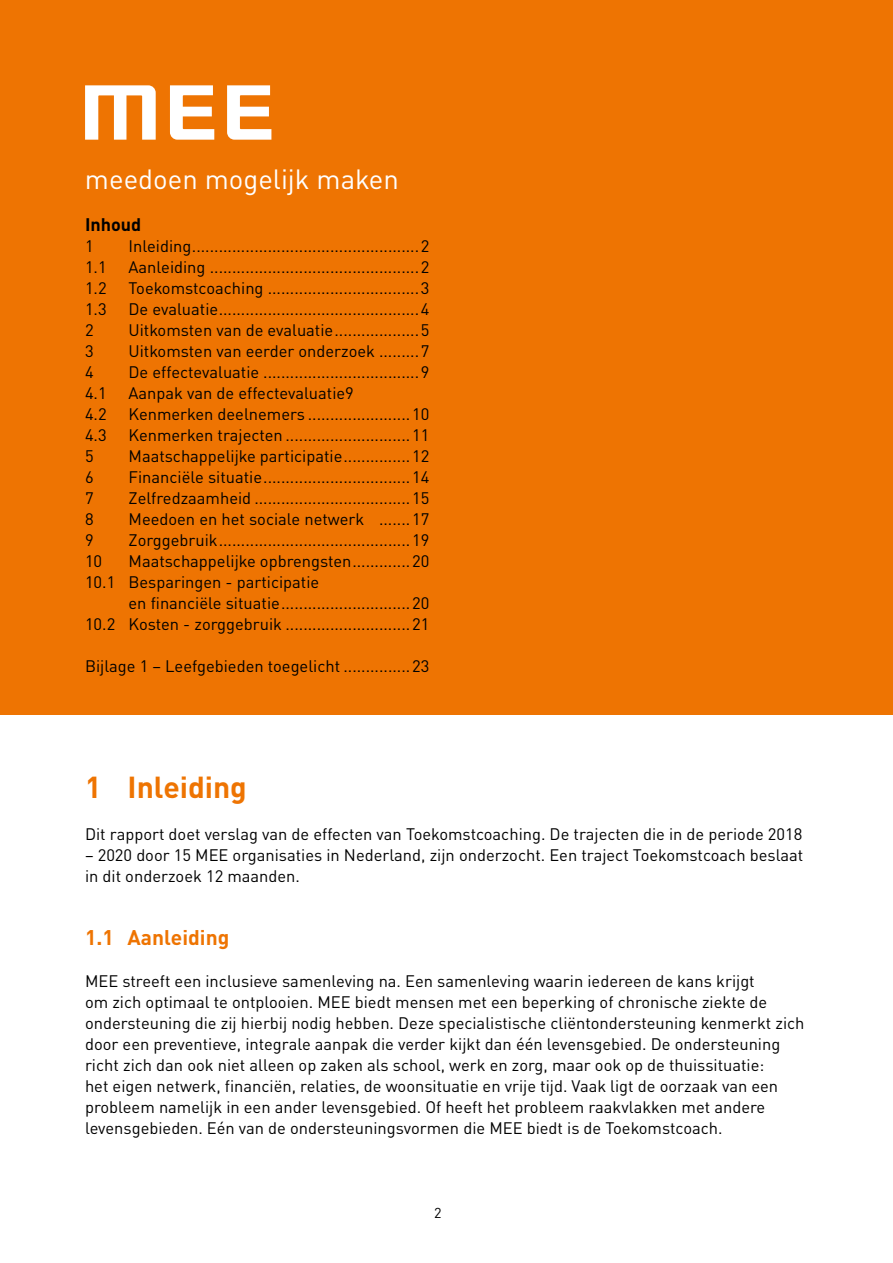
<style>
.page{position:relative;width:893px;height:1263px;background:#fff}
.page>*{position:absolute;margin:0;border:0;box-sizing:border-box;transform-origin:0 0}
.t1{font:700 30px "DIN Pro";color:#ee7402}
.t2{font:27.45px "DIN Pro";color:#fff}
.t3{font:700 21px "DIN Pro";color:#ee7402}
.t4{font:700 18px "DIN Pro";color:#000}
.t5{font:16.5px/21px "DIN Pro";color:#000}
.t6{font:14.25px "DIN Pro";color:#000}
</style>
<div class="page">
<div style="left:0;top:0;width:893px;height:714px;background:#ee7402"></div>
<svg style="left:85px;top:85px;width:71px;height:55px"></svg>
<svg style="left:170px;top:85px;width:44px;height:55px"></svg>
<svg style="left:227px;top:85px;width:44px;height:55px"></svg>
<h2 class="t2" style="left:85px;top:157px;width:315px">meedoen mogelijk maken</h2>
<p class="t4" style="left:85px;top:209px;width:58px">Inhoud</p>
<p class="t5" style="left:85px;top:234px;width:10px">1</p>
<p class="t5" style="left:129px;top:234px;width:302px">Inleiding...................................................2</p>
<p class="t5" style="left:85px;top:255px;width:23px">1.1</p>
<p class="t5" style="left:129px;top:255px;width:302px">Aanleiding ...............................................2</p>
<p class="t5" style="left:85px;top:276px;width:23px">1.2</p>
<p class="t5" style="left:129px;top:276px;width:302px">Toekomstcoaching ..................................3</p>
<p class="t5" style="left:85px;top:297px;width:23px">1.3</p>
<p class="t5" style="left:129px;top:297px;width:302px">De evaluatie.............................................4</p>
<p class="t5" style="left:85px;top:318px;width:10px">2</p>
<p class="t5" style="left:129px;top:318px;width:302px">Uitkomsten van de evaluatie...................5</p>
<p class="t5" style="left:85px;top:339px;width:10px">3</p>
<p class="t5" style="left:129px;top:339px;width:302px">Uitkomsten van eerder onderzoek .........7</p>
<p class="t5" style="left:85px;top:360px;width:10px">4</p>
<p class="t5" style="left:129px;top:360px;width:302px">De effectevaluatie ...................................9</p>
<p class="t5" style="left:85px;top:381px;width:23px">4.1</p>
<p class="t5" style="left:129px;top:381px;width:227px">Aanpak van de effectevaluatie9</p>
<p class="t5" style="left:85px;top:402px;width:23px">4.2</p>
<p class="t5" style="left:129px;top:402px;width:302px">Kenmerken deelnemers .......................10</p>
<p class="t5" style="left:85px;top:423px;width:23px">4.3</p>
<p class="t5" style="left:129px;top:423px;width:302px">Kenmerken trajecten ............................11</p>
<p class="t5" style="left:85px;top:444px;width:10px">5</p>
<p class="t5" style="left:129px;top:444px;width:302px">Maatschappelijke participatie...............12</p>
<p class="t5" style="left:85px;top:465px;width:10px">6</p>
<p class="t5" style="left:129px;top:465px;width:302px">Financiële situatie.................................14</p>
<p class="t5" style="left:85px;top:486px;width:10px">7</p>
<p class="t5" style="left:129px;top:486px;width:302px">Zelfredzaamheid ...................................15</p>
<p class="t5" style="left:85px;top:507px;width:10px">8</p>
<p class="t5" style="left:129px;top:507px;width:302px">Meedoen en het sociale netwerk .......17</p>
<p class="t5" style="left:85px;top:528px;width:10px">9</p>
<p class="t5" style="left:129px;top:528px;width:302px">Zorggebruik...........................................19</p>
<p class="t5" style="left:85px;top:549px;width:19px">10</p>
<p class="t5" style="left:85px;top:549px;width:346px;text-indent:43px">Maatschappelijke opbrengsten.............20<br>10.1 Besparingen - participatie</p>
<p class="t5" style="left:85px;top:591px;width:346px;text-align:right">en financiële situatie.............................20<br>10.2 Kosten - zorggebruik ............................21</p>
<p class="t5" style="left:85px;top:654px;width:346px">Bijlage 1 – Leefgebieden toegelicht ...............23</p>
<h1 class="t1" style="left:85px;top:762px;width:163px">1 Inleiding</h1>
<p class="t5" style="left:85px;top:822px;width:719px">Dit rapport doet verslag van de effecten van Toekomstcoaching. De trajecten die in de periode 2018</p>
<p class="t5" style="left:85px;top:843px;width:720px">– 2020 door 15 MEE organisaties in Nederland, zijn onderzocht. Een traject Toekomstcoach beslaat in dit onderzoek 12 maanden.</p>
<p class="t3" style="left:85px;top:920px;width:146px">1.1 Aanleiding</p>
<p class="t5" style="left:85px;top:969px;width:721px">MEE streeft een inclusieve samenleving na. Een samenleving waarin iedereen de kans krijgt<br>om zich optimaal te ontplooien. MEE biedt mensen met een beperking of chronische ziekte de ondersteuning die zij hierbij nodig hebben. Deze specialistische cliëntondersteuning kenmerkt zich door een preventieve, integrale aanpak die verder kijkt dan één levensgebied. De ondersteuning richt zich dan ook niet alleen op zaken als school, werk en zorg, maar ook op de thuissituatie:<br>het eigen netwerk, financiën, relaties, de woonsituatie en vrije tijd. Vaak ligt de oorzaak van een probleem namelijk in een ander levensgebied. Of heeft het probleem raakvlakken met andere levensgebieden. Eén van de ondersteuningsvormen die MEE biedt is de Toekomstcoach.</p>
<p class="t6" style="left:434px;top:1202px;width:9px">2</p>
</div>
